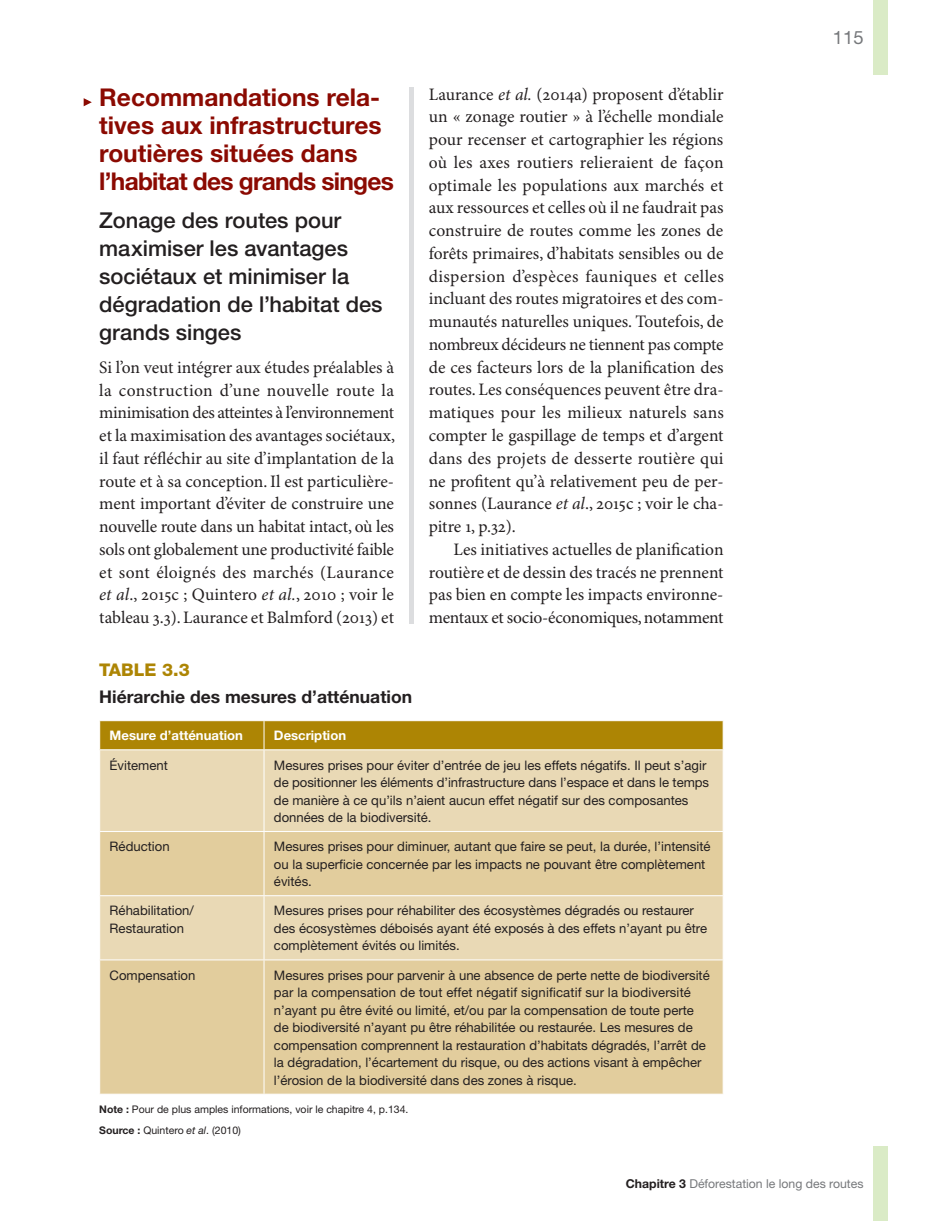
<style>
.page{position:relative;width:938px;height:1221px;background:#fff}
.page>*{position:absolute;margin:0;border:0;box-sizing:border-box;transform-origin:0 0}
.t1{font:700 24.5px/28px "Helvetica Neue";color:#8b0a02}
.t2{font:500 21.88px/28px "Helvetica Neue";color:#231f20}
.t3{font:18.38px "Helvetica Neue";color:#76787b}
.t4{font:17.5px/22.8px "Minion Pro";letter-spacing:-.005em;color:#231f20;text-align:justify}
.t5{font:700 17.5px "Helvetica Neue";color:#231f20}
.t6{font:800 17.5px "Helvetica Neue";color:#ad8504}
.t7{font:13.12px/17.5px "Helvetica Neue";color:#231f20}
.t8{font:700 13.12px "Helvetica Neue";color:#fff}
.t9{font:12.25px "Helvetica Neue";color:#76787b}
.t10{font:10.5px/20.7px "Helvetica Neue";color:#231f20}
.s1{font-style:italic}
.s2{font-weight:700}
.s3{font-weight:700;color:#231f20}
</style>
<div class="page">
<div style="left:873px;top:0;width:15px;height:74px;background:#daebc6"></div>
<div style="left:873px;top:1146px;width:15px;height:74px;background:#daebc6"></div>
<div style="left:100px;top:750px;width:622px;height:81px;background:#e9d9b5"></div>
<svg style="left:100px;top:832px;width:622px;height:261px;background:#e3d0a3"></svg>
<svg style="left:99px;top:720px;width:624px;height:29px;background:#b08a0f"></svg>
<hr style="left:263px;top:750px;width:1px;height:81px;background:#fff">
<hr style="left:263px;top:832px;width:1px;height:63px;background:#fff">
<hr style="left:99px;top:895px;width:165px;height:1px;background:#fff">
<hr style="left:264px;top:895px;width:459px;height:1px;background:#fff">
<hr style="left:263px;top:896px;width:1px;height:63px;background:#fff">
<hr style="left:99px;top:959px;width:165px;height:1px;background:#fff">
<hr style="left:264px;top:959px;width:459px;height:1px;background:#fff">
<hr style="left:263px;top:960px;width:1px;height:133px;background:#fff">
<div style="left:409px;top:87px;width:5px;height:536px;background:#dcdddf"></div>
<svg style="left:83px;top:98px;width:9px;height:9px"></svg>
<h1 class="t1" style="left:99px;top:83px;width:296px">Recommandations rela&shy;tives aux infrastructures routières situées dans l’habitat des grands singes</h1>
<p class="t2" style="left:99px;top:206px;width:285px">Zonage des routes pour maximiser les avantages sociétaux et minimiser la dégradation de l’habitat des grands singes</p>
<p class="t4" style="left:99px;top:356px;width:297px">Si l’on veut intégrer aux études préalables à la construction d’une nouvelle route la minimisation des atteintes à l’environnement et la maximisation des avantages sociétaux, il faut réfléchir au site d’implantation de la route et à sa conception. Il est particulière&shy;ment important d’éviter de construire une nouvelle route dans un habitat intact, où les sols ont globalement une productivité faible et sont éloignés des marchés (Laurance <span class="s1">et al</span>., 2015c ; Quintero <span class="s1">et al.</span>, 2010 ; voir le tableau 3.3). Laurance et Balmford (2013) et</p>
<p class="t4" style="left:429px;top:83px;width:296px">Laurance <span class="s1">et al.</span> (2014a) proposent d’établir un « zonage routier » à l’échelle mondiale pour recenser et cartographier les régions où les axes routiers relieraient de façon optimale les populations aux marchés et aux ressources et celles où il ne faudrait pas construire de routes comme les zones de forêts primaires, d’habitats sensibles ou de dispersion d’espèces fauniques et celles incluant des routes migratoires et des com&shy;munautés naturelles uniques. Toutefois, de nombreux décideurs ne tiennent pas compte de ces facteurs lors de la planification des routes. Les conséquences peuvent être dra&shy;matiques pour les milieux naturels sans compter le gaspillage de temps et d’argent dans des projets de desserte routière qui ne profitent qu’à relativement peu de per&shy;sonnes (Laurance <span class="s1">et al</span>., 2015c ; voir le cha&shy;pitre 1, p.32).</p>
<p class="t4" style="left:429px;top:538px;width:296px;text-indent:25px">Les initiatives actuelles de planification routière et de dessin des tracés ne prennent pas bien en compte les impacts environne&shy;mentaux et socio-économiques, notamment</p>
<p class="t6" style="left:99px;top:659px;width:92px">TABLE 3.3</p>
<p class="t5" style="left:99px;top:686px;width:314px">Hiérarchie des mesures d’atténuation</p>
<p class="t8" style="left:110px;top:727px;width:135px">Mesure d’atténuation</p>
<p class="t8" style="left:274px;top:727px;width:74px">Description</p>
<p class="t7" style="left:110px;top:756px;width:60px">Évitement</p>
<p class="t7" style="left:274px;top:756px;width:436px">Mesures prises pour éviter d’entrée de jeu les effets négatifs. Il peut s’agir de positionner les éléments d’infrastructure dans l’espace et dans le temps de manière à ce qu’ils n’aient aucun effet négatif sur des composantes données de la biodiversité.</p>
<p class="t7" style="left:110px;top:837px;width:62px">Réduction</p>
<p class="t7" style="left:274px;top:837px;width:438px">Mesures prises pour diminuer, autant que faire se peut, la durée, l’intensité ou la superficie concernée par les impacts ne pouvant être complètement évités.</p>
<p class="t7" style="left:110px;top:901px;width:86px">Réhabilitation/<br>Restauration</p>
<p class="t7" style="left:274px;top:901px;width:434px">Mesures prises pour réhabiliter des écosystèmes dégradés ou restaurer des écosystèmes déboisés ayant été exposés à des effets n’ayant pu être complètement évités ou limités.</p>
<p class="t7" style="left:110px;top:966px;width:87px">Compensation</p>
<p class="t7" style="left:274px;top:966px;width:437px">Mesures prises pour parvenir à une absence de perte nette de biodiversité par la compensation de tout effet négatif significatif sur la biodiversité n’ayant pu être évité ou limité, et/ou par la compensation de toute perte de biodiversité n’ayant pu être réhabilitée ou restaurée. Les mesures de compensation comprennent la restauration d’habitats dégradés, l’arrêt de la dégradation, l’écartement du risque, ou des actions visant à empêcher l’érosion de la biodiversité dans des zones à risque.</p>
<p class="t10" style="left:99px;top:1098px;width:311px"><span class="s2">Note :</span> Pour de plus amples informations, voir le chapitre 4, p.134.<br><span class="s2">Source :</span> Quintero <span class="s1">et al</span>. (2010)</p>
<p class="t3" style="left:833px;top:26px;width:32px">115</p>
<p class="t9" style="left:626px;top:1176px;width:239px"><span class="s3">Chapitre 3</span> Déforestation le long des routes</p>
</div>
